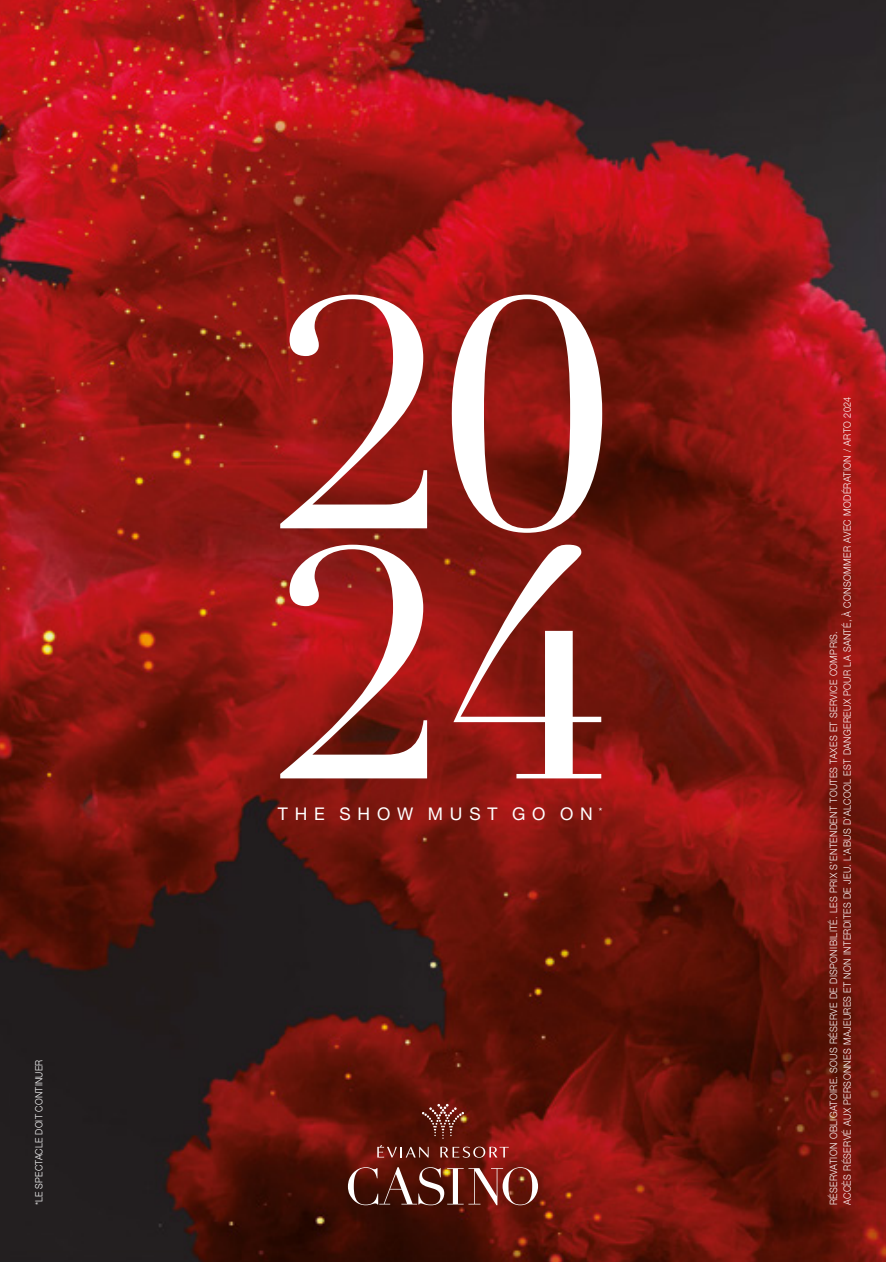
<style>
.page{position:relative;width:886px;height:1262px;background:#fff}
.page>*{position:absolute;margin:0;border:0;box-sizing:border-box;transform-origin:0 0}
.t1{font:321.25px/250px "Didot LT Std";color:#fff}
.t2{font:17.5px "Helvetica Neue LT Std";letter-spacing:.39em;color:#fff}
.t3{font:300 10px/14px "Helvetica Neue LT Std";letter-spacing:.04em;color:#fff;scale:.9 1}
.t4{font:300 10px "Helvetica Neue LT Std";letter-spacing:.02em;color:#fff;scale:.9 1}
</style>
<div class="page">
<img style="left:0;top:0;width:886px;height:1261px">
<svg style="left:422px;top:1103px;width:42px;height:35px"></svg>
<svg style="left:377px;top:1145px;width:52px;height:12px"></svg>
<svg style="left:440px;top:1146px;width:69px;height:11px"></svg>
<svg style="left:348px;top:1167px;width:190px;height:38px;background:#7b443a"></svg>
<p class="t4" style="left:33px;top:1205px;width:163px;rotate:-90deg">*LE SPECTACLE DOIT CONTINUER</p>
<h1 class="t1" style="left:276px;top:300px;width:336px">20<br>24</h1>
<h2 class="t2" style="left:278px;top:803px;width:326px">THE SHOW MUST GO ON <sup>*</sup></h2>
<p class="t3" style="left:826px;top:1205px;width:900px;rotate:-90deg">RÉSERVATION OBLIGATOIRE. SOUS RÉSERVE DE DISPONIBILITÉ. LES PRIX S’ENTENDENT TOUTES TAXES ET SERVICE COMPRIS.<br>ACCÈS RÉSERVÉ AUX PERSONNES MAJEURES ET NON INTERDITES DE JEU. L’ABUS D’ALCOOL EST DANGEREUX POUR LA SANTÉ, À CONSOMMER AVEC MODÉRATION / ARTO 2024</p>
</div>
